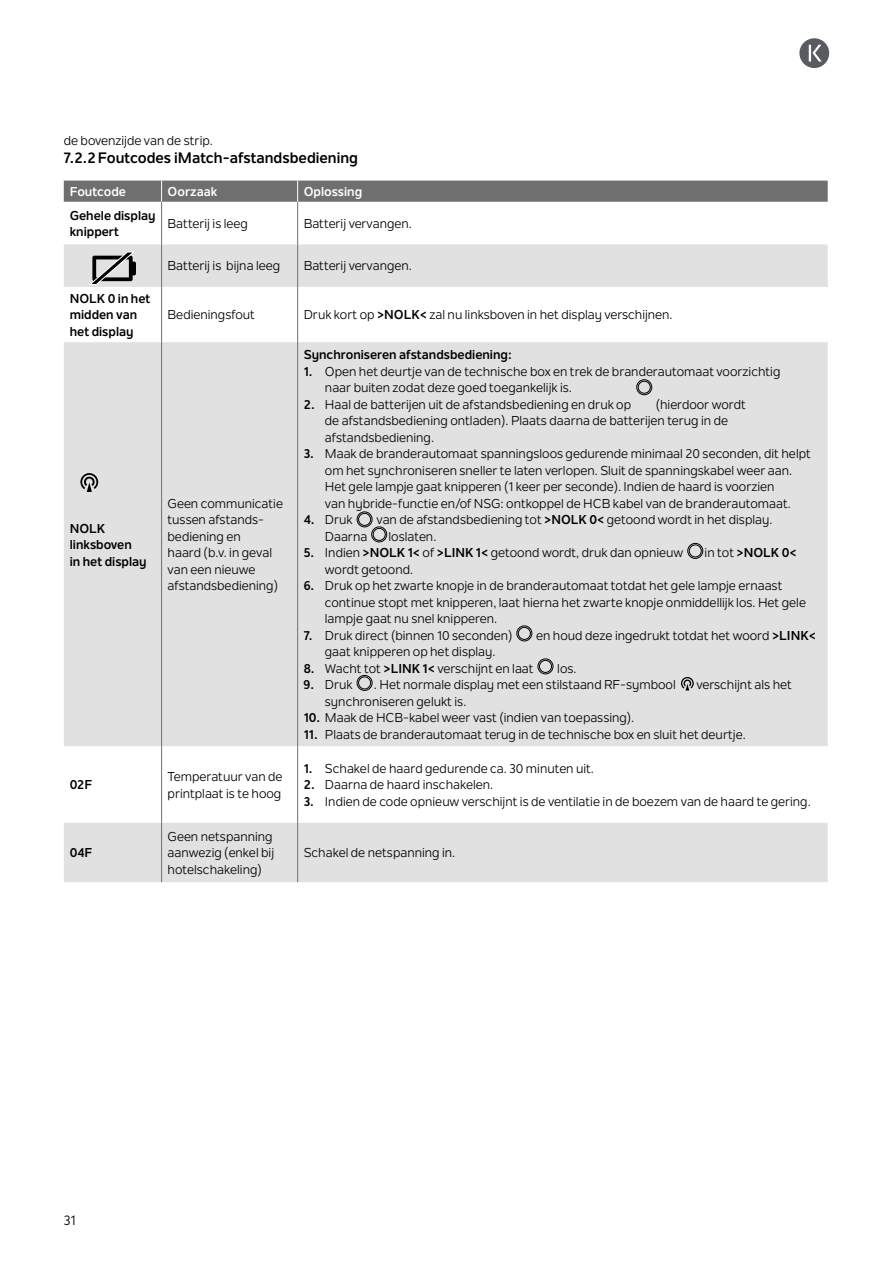
<style>
.page{position:relative;width:893px;height:1263px;background:#fff}
.page>*{position:absolute;margin:0;border:0;box-sizing:border-box;transform-origin:0 0}
.t1{font:700 15px "Nolan Next";color:#000}
.t2{font:13.5px "Nolan Next";color:#000}
.t3{font:12.75px/16.5px "Nolan Next";color:#000}
.t4{font:700 12.75px/16.5px "Nolan Next";color:#000}
.t5{font:700 12.75px "Nolan Next";color:#fff}
.s1{font-weight:700}
.s2{font-weight:400}
</style>
<div class="page">
<svg style="left:799px;top:38px;width:30px;height:30px"></svg>
<svg style="left:64px;top:244px;width:764px;height:638px;fill:#e1e1e1"></svg>
<div style="left:64px;top:181px;width:764px;height:21px;background:#706f6f"></div>
<hr style="left:161px;top:202px;width:1px;height:42px;background:#706f6f">
<hr style="left:297px;top:202px;width:1px;height:42px;background:#706f6f">
<hr style="left:161px;top:244px;width:1px;height:43px;background:#706f6f">
<hr style="left:297px;top:244px;width:1px;height:43px;background:#706f6f">
<hr style="left:161px;top:287px;width:1px;height:55px;background:#706f6f">
<hr style="left:297px;top:287px;width:1px;height:55px;background:#706f6f">
<hr style="left:297px;top:823px;width:1px;height:59px;background:#706f6f">
<hr style="left:161px;top:342px;width:1px;height:404px;background:#706f6f">
<hr style="left:297px;top:342px;width:1px;height:404px;background:#706f6f">
<hr style="left:161px;top:746px;width:1px;height:77px;background:#706f6f">
<hr style="left:297px;top:746px;width:1px;height:77px;background:#706f6f">
<hr style="left:161px;top:823px;width:1px;height:59px;background:#706f6f">
<div style="left:357px;top:512px;width:15px;height:15px;border:1px solid #000;border-radius:50%"></div>
<div style="left:358px;top:513px;width:13px;height:13px;border:1px solid #000;border-radius:50%"></div>
<div style="left:371px;top:527px;width:16px;height:15px;border:1px solid #000;border-radius:50%"></div>
<div style="left:373px;top:528px;width:12px;height:13px;border:1px solid #000;border-radius:50%"></div>
<div style="left:688px;top:543px;width:15px;height:16px;border:1px solid #000;border-radius:50%"></div>
<div style="left:689px;top:545px;width:12px;height:12px;border:1px solid #000;border-radius:50%"></div>
<div style="left:517px;top:626px;width:15px;height:15px;border:1px solid #000;border-radius:50%"></div>
<div style="left:518px;top:627px;width:12px;height:13px;border:1px solid #000;border-radius:50%"></div>
<div style="left:538px;top:659px;width:15px;height:15px;border:1px solid #000;border-radius:50%"></div>
<div style="left:539px;top:660px;width:13px;height:13px;border:1px solid #000;border-radius:50%"></div>
<div style="left:357px;top:675px;width:15px;height:16px;border:1px solid #000;border-radius:50%"></div>
<div style="left:358px;top:677px;width:13px;height:12px;border:1px solid #000;border-radius:50%"></div>
<svg style="left:680px;top:676px;width:14px;height:14px"></svg>
<svg style="left:87px;top:251px;width:49px;height:35px"></svg>
<svg style="left:80px;top:472px;width:19px;height:20px"></svg>
<div style="left:637px;top:380px;width:15px;height:15px;border:1px solid #000;border-radius:50%"></div>
<div style="left:638px;top:381px;width:12px;height:12px;border:1px solid #000;border-radius:50%"></div>
<p class="t3" style="left:64px;top:132px;width:151px">de bovenzijde van de strip.</p>
<p class="t1" style="left:64px;top:148px;width:296px">7.2.2Foutcodes iMatch-afstandsbediening</p>
<p class="t5" style="left:70px;top:184px;width:58px">Foutcode</p>
<p class="t5" style="left:168px;top:184px;width:51px">Oorzaak</p>
<p class="t5" style="left:304px;top:184px;width:60px">Oplossing</p>
<p class="t4" style="left:70px;top:207px;width:87px">Gehele display knippert</p>
<p class="t3" style="left:168px;top:215px;width:82px">Batterij is leeg</p>
<p class="t3" style="left:304px;top:215px;width:110px">Batterij vervangen.</p>
<p class="t3" style="left:168px;top:258px;width:114px">Batterij is bijna leeg</p>
<p class="t3" style="left:304px;top:258px;width:110px">Batterij vervangen.</p>
<p class="t4" style="left:70px;top:290px;width:82px">NOLK 0 in het midden van het display</p>
<p class="t3" style="left:168px;top:307px;width:89px">Bedieningsfout</p>
<p class="t3" style="left:304px;top:307px;width:370px">Druk kort op <span class="s1">&gt;NOLK&lt;</span> zal nu linksboven in het display verschijnen.</p>
<p class="t4" style="left:70px;top:520px;width:78px">NOLK linksboven<br>in het display</p>
<p class="t3" style="left:168px;top:495px;width:117px">Geen communicatie tussen afstands&shy;bediening en<br>haard (b.v. in geval van een nieuwe afstandsbediening)</p>
<p class="t4" style="left:70px;top:776px;width:24px">02F</p>
<p class="t3" style="left:168px;top:768px;width:117px">Temperatuur van de printplaat is te hoog</p>
<p class="t4" style="left:70px;top:844px;width:24px">04F</p>
<p class="t3" style="left:168px;top:828px;width:108px;text-align:justify">Geen netspanning aanwezig (enkel bij hotelschakeling)</p>
<p class="t4" style="left:304px;top:346px;width:210px">Synchroniseren afstandsbediening:</p>
<p class="t3" style="left:325px;top:363px;width:457px;text-indent:-21px"><span class="s1">1.</span> Open het deurtje van de technische box en trek de branderautomaat voorzichtig naar buiten zodat deze goed toegankelijk is.</p>
<p class="t3" style="left:304px;top:396px;width:329px"><span class="s1">2.</span> Haal de batterijen uit de afstandsbediening en druk op</p>
<p class="t3" style="left:325px;top:396px;width:422px;text-indent:331px">(hierdoor wordt de afstandsbediening ontladen). Plaats daarna de batterijen terug in de afstandsbediening.</p>
<p class="t3" style="left:325px;top:445px;width:487px;text-indent:-21px"><span class="s1">3.</span> Maak de branderautomaat spanningsloos gedurende minimaal 20 seconden, dit helpt om het synchroniseren sneller te laten verlopen. Sluit de spanningskabel weer aan.<br>Het gele lampje gaat knipperen (1 keer per seconde). Indien de haard is voorzien<br>van hybride-functie en/of NSG: ontkoppel de HCB kabel van de branderautomaat.</p>
<p class="t3" style="left:304px;top:511px;width:51px"><span class="s1">4.</span> Druk</p>
<p class="t3" style="left:376px;top:511px;width:398px">van de afstandsbediening tot <span class="s1">&gt;NOLK 0&lt;</span> getoond wordt in het display.</p>
<p class="t3" style="left:325px;top:528px;width:44px">Daarna</p>
<p class="t3" style="left:389px;top:528px;width:49px">loslaten.</p>
<p class="t3" style="left:304px;top:544px;width:381px"><span class="s1">5.</span> Indien <span class="s1">&gt;NOLK 1&lt;</span> of <span class="s1">&gt;LINK 1&lt;</span> getoond wordt, druk dan opnieuw</p>
<p class="t4" style="left:705px;top:544px;width:94px"><span class="s2">in tot</span> &gt;NOLK 0&lt;</p>
<p class="t3" style="left:325px;top:561px;width:90px">wordt getoond.</p>
<p class="t3" style="left:325px;top:577px;width:483px;text-indent:-21px"><span class="s1">6.</span> Druk op het zwarte knopje in de branderautomaat totdat het gele lampje ernaast continue stopt met knipperen, laat hierna het zwarte knopje onmiddellijk los. Het gele lampje gaat nu snel knipperen.</p>
<p class="t3" style="left:304px;top:627px;width:210px"><span class="s1">7.</span> Druk direct (binnen 10 seconden)</p>
<p class="t3" style="left:536px;top:627px;width:281px">en houd deze ingedrukt totdat het woord <span class="s1">&gt;LINK&lt;</span></p>
<p class="t3" style="left:325px;top:643px;width:172px">gaat knipperen op het display.</p>
<p class="t3" style="left:304px;top:660px;width:231px"><span class="s1">8.</span> Wacht tot <span class="s1">&gt;LINK 1&lt;</span> verschijnt en laat</p>
<p class="t3" style="left:557px;top:660px;width:21px">los.</p>
<p class="t3" style="left:304px;top:676px;width:51px"><span class="s1">9.</span> Druk</p>
<p class="t3" style="left:374px;top:676px;width:303px">. Het normale display met een stilstaand RF-symbool</p>
<p class="t3" style="left:696px;top:676px;width:97px">verschijnt als het</p>
<p class="t3" style="left:325px;top:693px;width:143px">synchroniseren gelukt is.</p>
<p class="t3" style="left:304px;top:709px;width:332px"><span class="s1">10.</span> Maak de HCB-kabel weer vast (indien van toepassing).</p>
<p class="t3" style="left:304px;top:726px;width:444px"><span class="s1">11.</span> Plaats de branderautomaat terug in de technische box en sluit het deurtje.</p>
<p class="t3" style="left:304px;top:760px;width:292px"><span class="s1">1.</span> Schakel de haard gedurende ca. 30 minuten uit.</p>
<p class="t3" style="left:304px;top:776px;width:191px"><span class="s1">2.</span> Daarna de haard inschakelen.</p>
<p class="t3" style="left:304px;top:793px;width:509px"><span class="s1">3.</span> Indien de code opnieuw verschijnt is de ventilatie in de boezem van de haard te gering.</p>
<p class="t3" style="left:304px;top:844px;width:153px">Schakel de netspanning in.</p>
<p class="t2" style="left:64px;top:1212px;width:14px">31</p>
</div>
